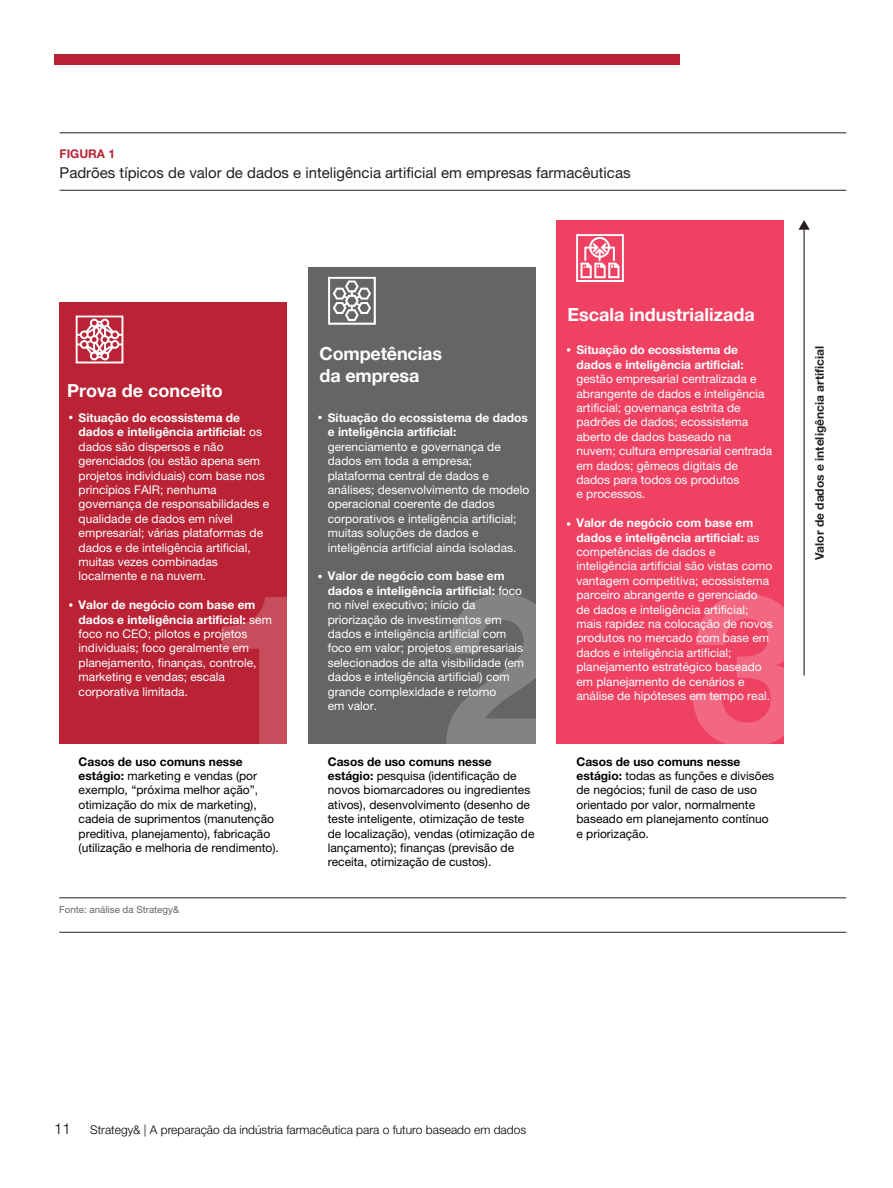
<style>
.page{position:relative;width:893px;height:1188px;background:#fff}
.page>*{position:absolute;margin:0;border:0;box-sizing:border-box;transform-origin:0 0}
.t1{font:700 210px "Helvetica Neue LT Pro";color:#fff}
.t2{font:700 18px/21.6px "Helvetica Neue LT Pro";color:#fff}
.t3{font:700 18px "Helvetica Neue";color:#fff}
.t4{font:15px "Helvetica Neue";color:#231f20}
.t5{font:300 15px "Helvetica Neue";color:#000}
.t6{font:12px/14.4px "Helvetica Neue";color:#fff}
.t7{font:12px/14.4px "Helvetica Neue";color:#000}
.t8{font:700 12px/14.4px "Helvetica Neue";color:#fff}
.t9{font:300 12px "Helvetica Neue";color:#000}
.t10{font:700 12px "Helvetica Neue";color:#231f20}
.t11{font:700 12px "Helvetica Neue";color:#b92335}
.t12{font:9.75px "Helvetica Neue";color:#646566}
.s1{font-weight:700}
</style>
<div class="page">
<hr style="left:59px;top:898px;width:787px;height:1px;background:#231f20">
<hr style="left:59px;top:932px;width:787px;height:1px;background:#231f20">
<div style="left:59px;top:303px;width:228px;height:441px;background:#b92335"></div>
<div style="left:308px;top:268px;width:227px;height:476px;background:#646566"></div>
<div style="left:557px;top:220px;width:227px;height:524px;background:#ef4263"></div>
<hr style="left:803px;top:228px;width:2px;height:447px;background:#231f20">
<svg style="left:798px;top:220px;width:12px;height:10px"></svg>
<svg style="left:576px;top:234px;width:48px;height:48px"></svg>
<svg style="left:76px;top:316px;width:47px;height:47px"></svg>
<svg style="left:328px;top:277px;width:48px;height:48px"></svg>
<hr style="left:60px;top:132px;width:786px;height:1px;background:#231f20">
<hr style="left:60px;top:190px;width:786px;height:1px;background:#231f20">
<svg style="left:69px;top:416px;width:4px;height:3px"></svg>
<svg style="left:69px;top:603px;width:4px;height:4px"></svg>
<svg style="left:318px;top:416px;width:4px;height:3px"></svg>
<svg style="left:318px;top:575px;width:4px;height:3px"></svg>
<svg style="left:567px;top:348px;width:3px;height:4px"></svg>
<svg style="left:567px;top:522px;width:3px;height:4px"></svg>
<div style="left:54px;top:54px;width:626px;height:11px;background:#b82133"></div>
<p class="t11" style="left:60px;top:146px;width:57px">FIGURA 1</p>
<p class="t4" style="left:60px;top:163px;width:572px">Padrões típicos de valor de dados e inteligência artificial em empresas farmacêuticas</p>
<h2 class="t2" style="left:568px;top:303px;width:189px">Escala industrializada</h2>
<p class="t8" style="left:576px;top:343px;width:169px">Situação do ecossistema de dados e inteligência artificial:</p>
<p class="t6" style="left:576px;top:372px;width:197px">gestão empresarial centralizada e abrangente de dados e inteligência artificial; governança estrita de padrões de dados; ecossistema aberto de dados baseado na nuvem; cultura empresarial centrada em dados; gêmeos digitais de dados para todos os produtos<br>e processos.</p>
<p class="t6" style="left:576px;top:516px;width:198px"><span class="s1">Valor de negócio com base em dados e inteligência artificial:</span> as competências de dados e inteligência artificial são vistas como vantagem competitiva; ecossistema parceiro abrangente e gerenciado de dados e inteligência artificial; mais rapidez na colocação de novos produtos no mercado com base em dados e inteligência artificial; planejamento estratégico baseado em planejamento de cenários e análise de hipóteses em tempo real.</p>
<h2 class="t2" style="left:320px;top:343px;width:124px">Competências da empresa</h2>
<h2 class="t3" style="left:67px;top:379px;width:157px">Prova de conceito</h2>
<p class="t6" style="left:79px;top:410px;width:192px"><span class="s1">Situação do ecossistema de dados e inteligência artificial:</span> os dados são dispersos e não gerenciados (ou estão apena sem projetos individuais) com base nos princípios FAIR; nenhuma governança de responsabilidades e qualidade de dados em nível empresarial; várias plataformas de dados e de inteligência artificial, muitas vezes combinadas localmente e na nuvem.</p>
<p class="t6" style="left:79px;top:598px;width:195px"><span class="s1">Valor de negócio com base em dados e inteligência artificial:</span> sem foco no CEO; pilotos e projetos individuais; foco geralmente em planejamento, finanças, controle, marketing e vendas; escala corporativa limitada.</p>
<p class="t8" style="left:328px;top:410px;width:202px">Situação do ecossistema de dados e inteligência artificial:</p>
<p class="t6" style="left:328px;top:439px;width:203px">gerenciamento e governança de dados em toda a empresa; plataforma central de dados e análises; desenvolvimento de modelo operacional coerente de dados corporativos e inteligência artificial; muitas soluções de dados e inteligência artificial ainda isoladas.</p>
<p class="t6" style="left:328px;top:569px;width:198px"><span class="s1">Valor de negócio com base em dados e inteligência artificial:</span> foco no nível executivo; início da priorização de investimentos em dados e inteligência artificial com foco em valor; projetos empresariais selecionados de alta visibilidade (em dados e inteligência artificial) com grande complexidade e retorno<br>em valor.</p>
<h1 class="t1" style="left:207px;top:540px;width:601px">123</h1>
<p class="t7" style="left:79px;top:754px;width:202px"><span class="s1">Casos de uso comuns nesse estágio:</span> marketing e vendas (por exemplo, “próxima melhor ação”, otimização do mix de marketing), cadeia de suprimentos (manutenção preditiva, planejamento), fabricação (utilização e melhoria de rendimento).</p>
<p class="t7" style="left:328px;top:754px;width:208px"><span class="s1">Casos de uso comuns nesse estágio:</span> pesquisa (identificação de novos biomarcadores ou ingredientes ativos), desenvolvimento (desenho de teste inteligente, otimização de teste de localização), vendas (otimização de lançamento); finanças (previsão de receita, otimização de custos).</p>
<p class="t7" style="left:576px;top:754px;width:199px"><span class="s1">Casos de uso comuns nesse estágio:</span> todas as funções e divisões de negócios; funil de caso de uso orientado por valor, normalmente baseado em planejamento contínuo e priorização.</p>
<p class="t10" style="left:812px;top:560px;width:216px;rotate:-90deg">Valor de dados e inteligência artificial</p>
<p class="t12" style="left:59px;top:904px;width:121px">Fonte: análise da Strategy&amp;</p>
<p class="t5" style="left:54px;top:1119px;width:18px">11</p>
<p class="t9" style="left:90px;top:1122px;width:437px">Strategy&amp; | A preparação da indústria farmacêutica para o futuro baseado em dados</p>
</div>
